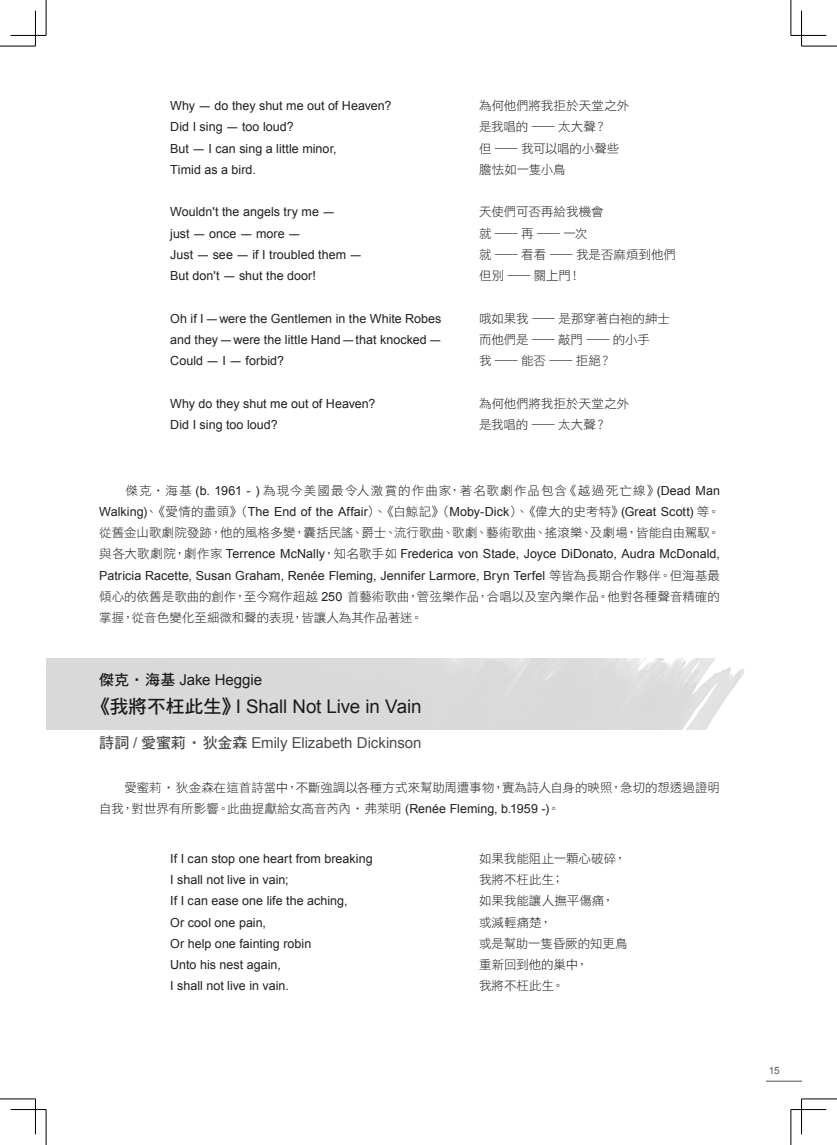
<style>
.page{position:relative;width:837px;height:1145px;background:#fff}
.page>*{position:absolute;margin:0;border:0;box-sizing:border-box;transform-origin:0 0}
.t1{font:18.75px "Arial";letter-spacing:-.01em;color:#231f20}
.t2{font:15px "Arial";letter-spacing:-.005em;color:#4b4c4d}
.t3{font:15px "Arial";letter-spacing:-.005em;color:#231f20}
.t4{font:12.5px/21.2px "Arial";letter-spacing:.005em;color:#231f20}
.t5{font:12.5px/21.2px "DF Hei Std W3";letter-spacing:-.005em;color:#231f20}
.t6{font:12.5px "DF Hei Std W3";letter-spacing:.09em;color:#231f20}
.t7{font:10px "Arial";color:#57585a}
.s1{font-family:"Arial"}
.s2{font-family:"DF Hei Std W3"}
.s3{font-family:"DF Hei Std W7"}
</style>
<div class="page">
<hr style="left:765px;top:1080px;width:36px;height:1px;background:#231f20">
<hr style="left:0;top:46px;width:35px;height:1px;background:#000">
<hr style="left:801px;top:46px;width:35px;height:1px;background:#000">
<hr style="left:0;top:1098px;width:35px;height:1px;background:#000">
<hr style="left:801px;top:1098px;width:35px;height:1px;background:#000">
<hr style="left:46px;top:0;width:1px;height:35px;background:#000">
<hr style="left:46px;top:1109px;width:1px;height:35px;background:#000">
<hr style="left:790px;top:0;width:1px;height:35px;background:#000">
<hr style="left:790px;top:1109px;width:1px;height:35px;background:#000">
<hr style="left:11px;top:35px;width:35px;height:1px;background:#000">
<hr style="left:790px;top:35px;width:36px;height:1px;background:#000">
<hr style="left:11px;top:1109px;width:35px;height:1px;background:#000">
<hr style="left:790px;top:1109px;width:36px;height:1px;background:#000">
<hr style="left:35px;top:11px;width:1px;height:35px;background:#000">
<hr style="left:35px;top:1098px;width:1px;height:36px;background:#000">
<hr style="left:801px;top:11px;width:1px;height:35px;background:#000">
<hr style="left:801px;top:1098px;width:1px;height:36px;background:#000">
<p class="t4" style="left:170px;top:95px;width:222px">Why - do they shut me out of Heaven?<br>Did I sing - too loud?<br>But - I can sing a little minor,<br>Timid as a bird.</p>
<p class="t4" style="left:170px;top:201px;width:193px">Wouldn't the angels try me -<br>just - once - more -<br>Just - see - if I troubled them -<br>But don't - shut the door!</p>
<p class="t4" style="left:170px;top:308px;width:273px;text-align:justify">Oh if I - were the Gentlemen in the White Robes and they - were the little Hand - that knocked - Could - I - forbid?</p>
<p class="t4" style="left:170px;top:393px;width:206px">Why do they shut me out of Heaven?<br>Did I sing too loud?</p>
<p class="t5" style="left:479px;top:95px;width:152px">為何他們將我拒於天堂之外是我唱的 —太大聲？<br>但 —我可以唱的小聲些膽怯如一隻小鳥</p>
<p class="t5" style="left:479px;top:201px;width:198px">天使們可否再給我機會<br>就—再—一次<br>就 —看看 —我是否麻煩到他們但別 —關上門！</p>
<p class="t5" style="left:479px;top:307px;width:192px">哦如果我 —是那穿著白袍的紳士而他們是 —敲門 —的小手我—能否—拒絕？</p>
<p class="t5" style="left:479px;top:392px;width:152px">為何他們將我拒於天堂之外是我唱的 —太大聲？</p>
<p class="t6" style="left:99px;top:483px;width:622px">　　傑克‧海基 <span class="s1">(b. 1961 - )</span> 為現今美國最令人激賞的作曲家，著名歌劇作品包含《越過死亡線》<span class="s1">(Dead Man</span></p>
<p class="t4" style="left:99px;top:501px;width:622px">Walking)<span class="s2">、《愛情的盡頭》（</span>The End of the Affair<span class="s2">）、《白鯨記》（</span>Moby-Dick<span class="s2">）、《偉大的史考特》</span>(Great Scott) <span class="s2">等。</span></p>
<p class="t5" style="left:99px;top:522px;width:622px">從舊金山歌劇院發跡，他的風格多變，囊括民謠、爵士、流行歌曲、歌劇、藝術歌曲、搖滾樂、及劇場，皆能自由駕馭。</p>
<p class="t4" style="left:99px;top:543px;width:622px"><span class="s2">與各大歌劇院，劇作家</span> Terrence McNally<span class="s2">，知名歌手如</span> Frederica von Stade, Joyce DiDonato, Audra McDonald,<br>Patricia Racette, Susan Graham, Renée Fleming, Jennifer Larmore, Bryn Terfel <span class="s2">等皆為長期合作夥伴。但海基最</span></p>
<p class="t5" style="left:99px;top:585px;width:622px">傾心的依舊是歌曲的創作，至今寫作超越 <span class="s1">250</span> 首藝術歌曲，管弦樂作品，合唱以及室內樂作品。他對各種聲音精確的掌握，從音色變化至細微和聲的表現，皆讓人為其作品著迷。</p>
<p class="t3" style="left:99px;top:670px;width:164px"><span class="s3">傑克‧海基</span> Jake Heggie</p>
<h1 class="t1" style="left:91px;top:694px;width:331px"><span class="s3">《我將不枉此生》</span>I Shall Not Live in Vain</h1>
<p class="t2" style="left:99px;top:733px;width:323px"><span class="s3">詩詞</span> / <span class="s3">愛蜜莉‧狄金森</span> Emily Elizabeth Dickinson</p>
<p class="t5" style="left:99px;top:776px;width:622px">　　愛蜜莉‧狄金森在這首詩當中，不斷強調以各種方式來幫助周遭事物，實為詩人自身的映照，急切的想透過證明自我，對世界有所影響。此曲提獻給女高音芮內‧弗萊明 <span class="s1">(Renée Fleming, b.1959 -)</span>。</p>
<p class="t4" style="left:170px;top:848px;width:204px">If I can stop one heart from breaking<br>I shall not live in vain;<br>If I can ease one life the aching,<br>Or cool one pain,<br>Or help one fainting robin<br>Unto his nest again,<br>I shall not live in vain.</p>
<p class="t5" style="left:479px;top:847px;width:150px">如果我能阻止一顆心破碎，我將不枉此生；<br>如果我能讓人撫平傷痛，或減輕痛楚，<br>或是幫助一隻昏厥的知更鳥重新回到他的巢中，<br>我將不枉此生。</p>
<p class="t7" style="left:768px;top:1063px;width:12px">15</p>
</div>
